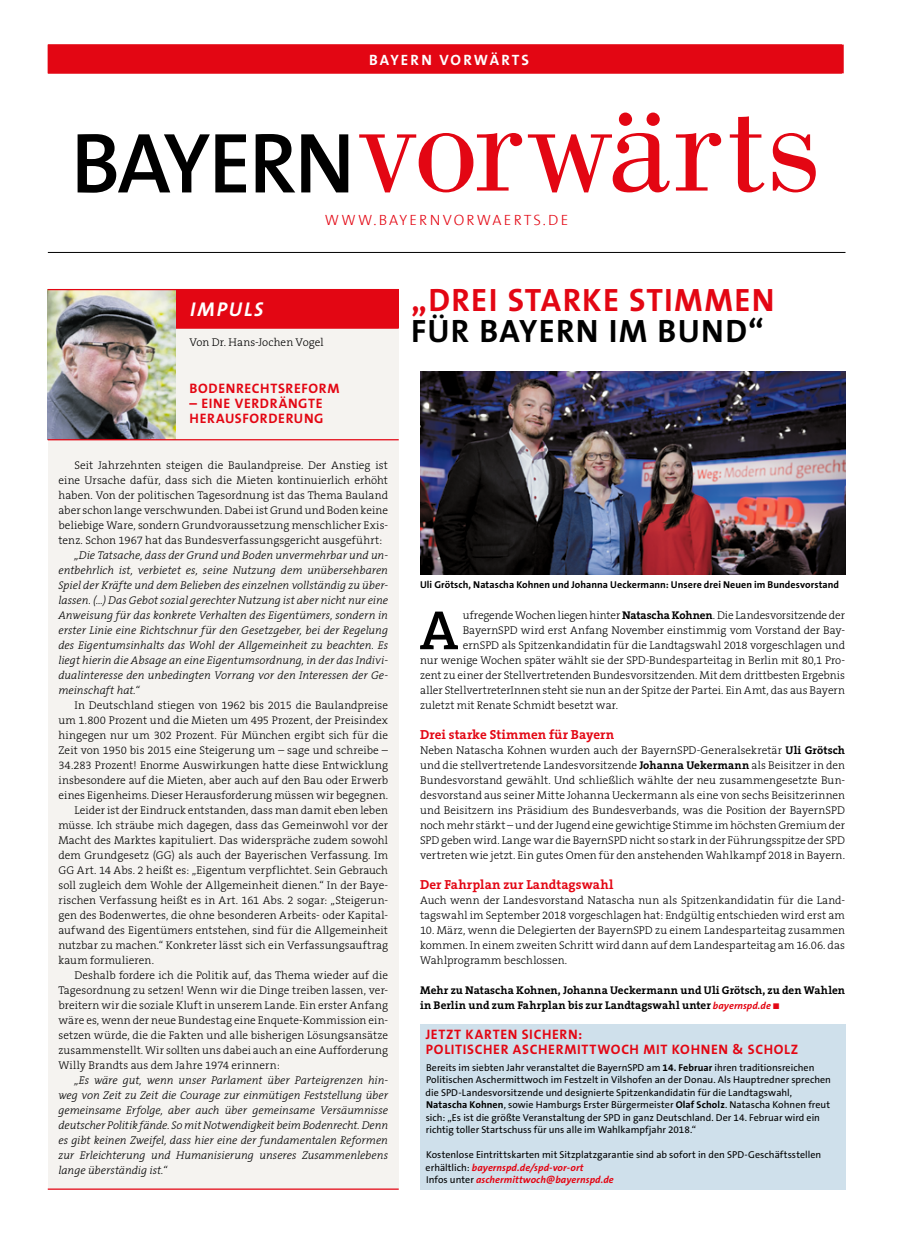
<style>
.page{position:relative;width:904px;height:1241px;background:#fff}
.page>*{position:absolute;margin:0;border:0;box-sizing:border-box;transform-origin:0 0}
.t1{font:600 55.75px "The Serif B6";color:#000}
.t2{font:700 32.5px "The Sans B7";letter-spacing:.04em;color:#e30613}
.t3{font:700 32.5px "The Sans B7";letter-spacing:.04em;color:#000}
.t4{font:italic 700 20px "The Sans B7";letter-spacing:.095em;color:#fff}
.t5{font:300 15px "The Sans B3";letter-spacing:.15em;color:#e30613}
.t6{font:700 15px "The Sans B7";letter-spacing:.135em;color:#fff}
.t7{font:700 13.75px/15px "The Sans B7";letter-spacing:.05em;color:#e30613}
.t8{font:700 13.12px "The Serif B7";letter-spacing:.005em;color:#e30613}
.t9{font:300 11.25px/15px "The Serif B3";letter-spacing:.005em;color:#000;text-align:justify}
.t10{font:italic 300 11.25px/15px "The Serif B3";color:#000;text-align:justify}
.t11{font:700 11.25px/15px "The Serif B7";letter-spacing:.005em;color:#000}
.t12{font:300 11.25px "The Serif B3";letter-spacing:-.015em;color:#000}
.t13{font:10px/12.5px "The Sans B5 Plain";letter-spacing:.005em;color:#000}
.t14{font:700 10px "The Sans B7";letter-spacing:.005em;color:#000}
.t15{font:italic 700 10px/12.5px "The Sans B7";letter-spacing:.01em;color:#e30613}
.s1{font-family:"The Serif B7";font-weight:700}
.s2{font-family:"The Sans B7";font-style:italic;font-size:10px;color:#e30613}
.s3{color:#e30613}
.s4{font-family:"The Sans B7";font-weight:700}
.s5{font-family:"The Sans B5 Plain";font-weight:400;font-style:normal;color:#000}
</style>
<div class="page">
<div style="left:48px;top:289px;width:351px;height:900px;background:#f5f3f0"></div>
<hr style="left:48px;top:327px;width:351px;height:2px;background:#e30613">
<div style="left:48px;top:45px;width:794px;height:28px;background:#e30613"></div>
<svg style="left:78px;top:134px;width:270px;height:59px"></svg>
<svg style="left:359px;top:133px;width:163px;height:59px"></svg>
<svg style="left:528px;top:112px;width:141px;height:80px"></svg>
<svg style="left:676px;top:133px;width:45px;height:57px"></svg>
<svg style="left:729px;top:116px;width:35px;height:76px"></svg>
<svg style="left:772px;top:133px;width:43px;height:59px"></svg>
<hr style="left:48px;top:252px;width:797px;height:1px;background:#000">
<div style="left:135px;top:289px;width:264px;height:38px;background:#e30613"></div>
<img style="left:48px;top:290px;width:127px;height:149px">
<hr style="left:48px;top:439px;width:351px;height:1px;background:#e30613">
<hr style="left:48px;top:1188px;width:351px;height:1px;background:#e30613">
<hr style="left:48px;top:289px;width:351px;height:1px;background:#e30613">
<img style="left:420px;top:371px;width:425px;height:203px">
<div style="left:420px;top:1024px;width:425px;height:165px;background:#cfe0eb"></div>
<h3 class="t6" style="left:369px;top:52px;width:161px">BAYERN VORWÄRTS</h3>
<h3 class="t5" style="left:325px;top:212px;width:245px">WWW.BAYERNVORWAERTS.DE</h3>
<h3 class="t4" style="left:190px;top:298px;width:75px">IMPULS</h3>
<p class="t9" style="left:189px;top:335px;width:136px">Von Dr. Hans-Jochen Vogel</p>
<p class="t7" style="left:189px;top:381px;width:152px">BODENRECHTSREFORM</p>
<p class="t7" style="left:189px;top:396px;width:135px">– EINE VERDRÄNGTE<br>HERAUSFORDERUNG</p>
<p class="t9" style="left:58px;top:458px;width:331px;text-indent:16px">Seit Jahrzehnten steigen die Baulandpreise. Der Anstieg ist eine Ursache dafür, dass sich die Mieten kontinuierlich erhöht haben. Von der politischen Tagesordnung ist das Thema Bauland aber schon lange verschwunden. Dabei ist Grund und Boden keine beliebige Ware, sondern Grundvoraussetzung menschlicher Exis&shy;tenz. Schon 1967 hat das Bundesverfassungsgericht ausgeführt:</p>
<p class="t10" style="left:58px;top:548px;width:331px;text-indent:16px">„Die Tatsache, dass der Grund und Boden unvermehrbar und un&shy;entbehrlich ist, verbietet es, seine Nutzung dem unübersehbaren Spiel der Kräfte und dem Belieben des einzelnen vollständig zu über&shy;lassen. (…) Das Gebot sozial gerechter Nutzung ist aber nicht nur eine Anweisung für das konkrete Verhalten des Eigentümers, sondern in erster Linie eine Richtschnur für den Gesetzgeber, bei der Regelung des Eigentumsinhalts das Wohl der Allgemeinheit zu beachten. Es liegt hierin die Absage an eine Eigentumsordnung, in der das Indivi&shy;dualinteresse den unbedingten Vorrang vor den Interessen der Ge&shy;meinschaft hat.“</p>
<p class="t9" style="left:74px;top:698px;width:315px">In Deutschland stiegen von 1962 bis 2015 die Baulandpreise</p>
<p class="t9" style="left:58px;top:713px;width:331px">um 1.800 Prozent und die Mieten um 495 Prozent, der Preisindex</p>
<p class="t9" style="left:58px;top:728px;width:331px">hingegen nur um 302 Prozent. Für München ergibt sich für die</p>
<p class="t9" style="left:58px;top:743px;width:331px">Zeit von 1950 bis 2015 eine Steigerung um – sage und schreibe –</p>
<p class="t9" style="left:58px;top:758px;width:331px">34.283 Prozent! Enorme Auswirkungen hatte diese Entwicklung</p>
<p class="t9" style="left:58px;top:773px;width:331px">insbesondere auf die Mieten, aber auch auf den Bau oder Erwerb</p>
<p class="t9" style="left:58px;top:788px;width:331px">eines Eigenheims. Dieser Herausforderung müssen wir begegnen.</p>
<p class="t9" style="left:74px;top:803px;width:315px">Leider ist der Eindruck entstanden, dass man damit eben leben</p>
<p class="t9" style="left:58px;top:818px;width:331px">müsse. Ich sträube mich dagegen, dass das Gemeinwohl vor der</p>
<p class="t9" style="left:58px;top:833px;width:331px">Macht des Marktes kapituliert. Das widerspräche zudem sowohl</p>
<p class="t9" style="left:58px;top:848px;width:331px">dem Grundgesetz (GG) als auch der Bayerischen Verfassung. Im</p>
<p class="t9" style="left:58px;top:863px;width:331px">GG Art. 14 Abs. 2 heißt es: „Eigentum verpflichtet. Sein Gebrauch</p>
<p class="t9" style="left:58px;top:878px;width:331px">soll zugleich dem Wohle der Allgemeinheit dienen.“ In der Baye-</p>
<p class="t9" style="left:58px;top:893px;width:331px">rischen Verfassung heißt es in Art. 161 Abs. 2 sogar: „Steigerun-</p>
<p class="t9" style="left:58px;top:908px;width:331px">gen des Bodenwertes, die ohne besonderen Arbeits- oder Kapital-</p>
<p class="t9" style="left:58px;top:923px;width:331px">aufwand des Eigentümers entstehen, sind für die Allgemeinheit</p>
<p class="t9" style="left:58px;top:938px;width:331px">nutzbar zu machen.“ Konkreter lässt sich ein Verfassungsauftrag</p>
<p class="t9" style="left:58px;top:953px;width:97px">kaum formulieren.</p>
<p class="t9" style="left:74px;top:968px;width:315px">Deshalb fordere ich die Politik auf, das Thema wieder auf die</p>
<p class="t9" style="left:58px;top:983px;width:331px">Tagesordnung zu setzen! Wenn wir die Dinge treiben lassen, ver-</p>
<p class="t9" style="left:58px;top:998px;width:331px">breitern wir die soziale Kluft in unserem Lande. Ein erster Anfang</p>
<p class="t9" style="left:58px;top:1013px;width:331px">wäre es, wenn der neue Bundestag eine Enquete-Kommission ein-</p>
<p class="t9" style="left:58px;top:1028px;width:331px">setzen würde, die die Fakten und alle bisherigen Lösungsansätze</p>
<p class="t9" style="left:58px;top:1043px;width:331px">zusammenstellt. Wir sollten uns dabei auch an eine Aufforderung</p>
<p class="t9" style="left:58px;top:1058px;width:223px">Willy Brandts aus dem Jahre 1974 erinnern:</p>
<p class="t10" style="left:58px;top:1073px;width:331px;text-indent:16px">„Es wäre gut, wenn unser Parlament über Parteigrenzen hin&shy;weg von Zeit zu Zeit die Courage zur einmütigen Feststellung über gemeinsame Erfolge, aber auch über gemeinsame Versäumnisse deutscher Politik fände. So mit Notwendigkeit beim Bodenrecht. Denn es gibt keinen Zweifel, dass hier eine der fundamentalen Reformen zur Erleichterung und Humanisierung unseres Zusammenlebens lange überständig ist.“</p>
<h2 class="t2" style="left:411px;top:282px;width:365px">„DREI STARKE STIMMEN</h2>
<h2 class="t3" style="left:411px;top:314px;width:354px">FÜR BAYERN IM BUND“</h2>
<p class="t14" style="left:420px;top:579px;width:420px">Uli Grötsch, Natascha Kohnen und Johanna Ueckermann: Unsere drei Neuen im Bundesvorstand</p>
<h1 class="t1" style="left:419px;top:600px;width:40px">A</h1>
<p class="t12" style="left:463px;top:609px;width:384px">ufregende Wochen liegen hinter <span class="s1">Natascha Kohnen</span>. Die Landesvorsitzende der</p>
<p class="t9" style="left:463px;top:623px;width:384px">BayernSPD wird erst Anfang November einstimmig vom Vorstand der Bay-</p>
<p class="t9" style="left:463px;top:638px;width:384px">ernSPD als Spitzenkandidatin für die Landtagswahl 2018 vorgeschlagen und</p>
<p class="t9" style="left:420px;top:653px;width:426px">nur wenige Wochen später wählt sie der SPD-Bundesparteitag in Berlin mit 80,1 Pro-</p>
<p class="t9" style="left:420px;top:668px;width:426px">zent zu einer der Stellvertretenden Bundesvorsitzenden. Mit dem drittbesten Ergebnis</p>
<p class="t9" style="left:420px;top:683px;width:426px">aller StellvertreterInnen steht sie nun an der Spitze der Partei. Ein Amt, das aus Bayern</p>
<p class="t9" style="left:420px;top:698px;width:199px">zuletzt mit Renate Schmidt besetzt war.</p>
<p class="t8" style="left:420px;top:727px;width:196px">Drei starke Stimmen für Bayern</p>
<p class="t9" style="left:420px;top:743px;width:426px">Neben Natascha Kohnen wurden auch der BayernSPD-Generalsekretär <span class="s1">Uli Grötsch </span>und die stellvertretende Landesvorsitzende <span class="s1">Johanna Uekermann</span> als Beisitzer in den Bundesvorstand gewählt. Und schließlich wählte der neu zusammengesetzte Bun&shy;desvorstand aus seiner Mitte Johanna Ueckermann als eine von sechs Beisitzerinnen und Beisitzern ins Präsidium des Bundesverbands, was die Position der BayernSPD noch mehr stärkt – und der Jugend eine gewichtige Stimme im höchsten Gremium der SPD geben wird. Lange war die BayernSPD nicht so stark in der Führungsspitze der SPD vertreten wie jetzt. Ein gutes Omen für den anstehenden Wahlkampf 2018 in Bayern.</p>
<p class="t8" style="left:420px;top:877px;width:195px">Der Fahrplan zur Landtagswahl</p>
<p class="t9" style="left:420px;top:893px;width:426px">Auch wenn der Landesvorstand Natascha nun als Spitzenkandidatin für die Land&shy;tagswahl im September 2018 vorgeschlagen hat: Endgültig entschieden wird erst am</p>
<p class="t9" style="left:420px;top:923px;width:426px">10. März, wenn die Delegierten der BayernSPD zu einem Landesparteitag zusammen kommen. In einem zweiten Schritt wird dann auf dem Landesparteitag am 16.06. das Wahlprogramm beschlossen.</p>
<p class="t11" style="left:420px;top:983px;width:426px">Mehr zu Natascha Kohnen, Johanna Ueckermann und Uli Grötsch, zu den Wahlen in Berlin und zum Fahrplan bis zur Landtagswahl unter <span class="s2">bayernspd.de</span> <span class="s3">■</span></p>
<p class="t7" style="left:425px;top:1027px;width:374px">JETZT KARTEN SICHERN:<br>POLITISCHER ASCHERMITTWOCH MIT KOHNEN &amp; SCHOLZ</p>
<p class="t13" style="left:425px;top:1060px;width:407px">Bereits im siebten Jahr veranstaltet die BayernSPD am <span class="s4">14. Februar</span> ihren traditionsreichen Politischen Aschermittwoch im Festzelt in Vilshofen an der Donau. Als Hauptredner sprechen die SPD-Landesvorsitzende und designierte Spitzenkandidatin für die Landtagswahl, <span class="s4">Natascha Kohnen</span>, sowie Hamburgs Erster Bürgermeister <span class="s4">Olaf Scholz</span>. Natascha Kohnen freut sich: „Es ist die größte Veranstaltung der SPD in ganz Deutschland. Der 14. Februar wird ein richtig toller Startschuss für uns alle im Wahlkampfjahr 2018.“</p>
<p class="t13" style="left:426px;top:1148px;width:397px">Kostenlose Eintrittskarten mit Sitzplatzgarantie sind ab sofort in den SPD-Geschäftsstellen</p>
<p class="t15" style="left:425px;top:1160px;width:190px"><span class="s5">erhältlich:</span> bayernspd.de/spd-vor-ort<br><span class="s5">Infos unter</span> aschermittwoch@bayernspd.de</p>
</div>
